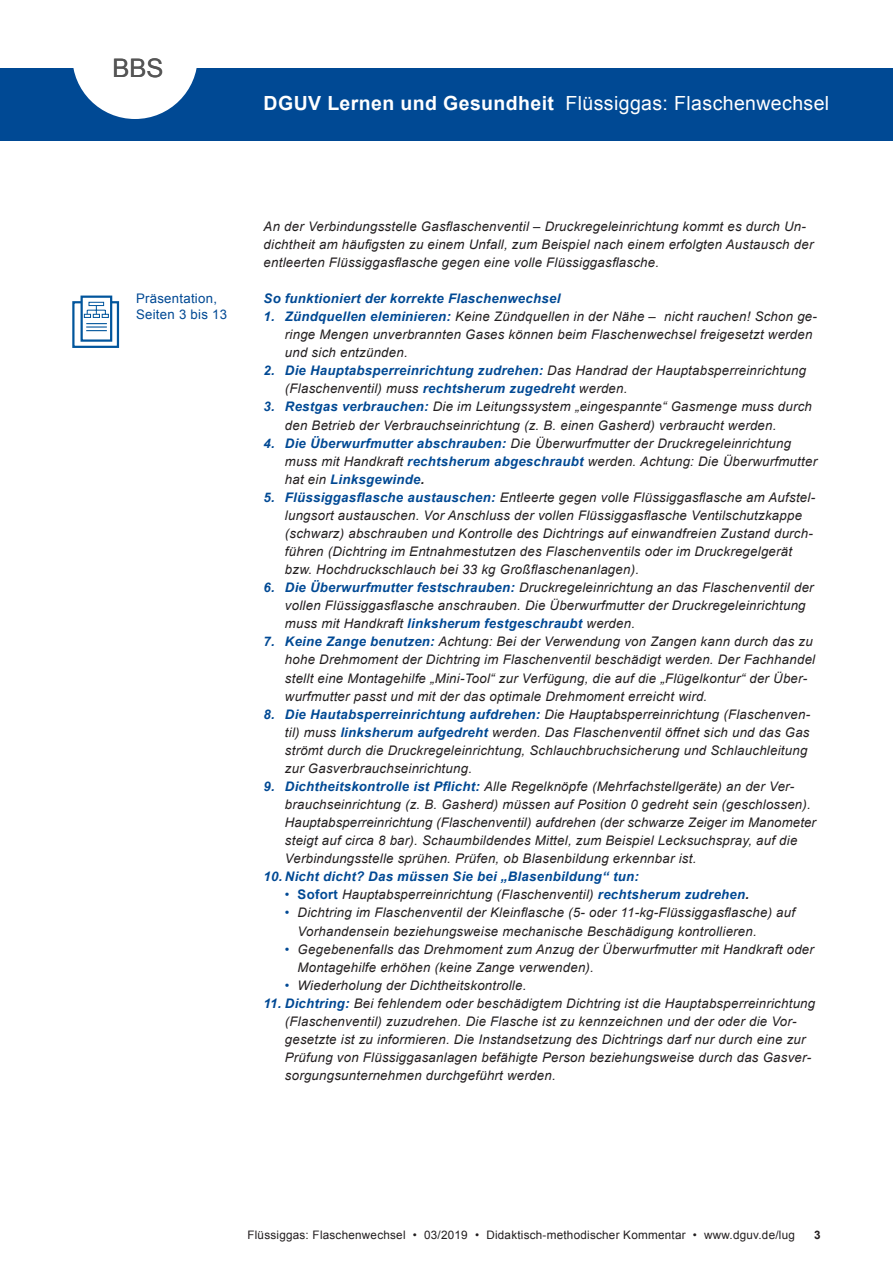
<style>
.page{position:relative;width:893px;height:1263px;background:#fff}
.page>*{position:absolute;margin:0;border:0;box-sizing:border-box;transform-origin:0 0}
.head{font:25.5px "Arial";color:#555}
.t1{font:19.5px "Arial";letter-spacing:.02em;color:#fff}
.Fliesstext_Aufzaehlu{font:italic 13.2px/18px "Arial";letter-spacing:.02em;color:#231f20}
.Fliesstext{font:italic 13.2px/18px "Arial";letter-spacing:.02em;color:#231f20}
.Zwischenüberschrift{font:italic 13.2px/18px "Arial";letter-spacing:.02em;color:#231f20}
.Fliesstext-2{font:italic 700 13.2px "Arial";letter-spacing:.02em;color:#004994}
.Zwischenüberschrift-2{font:italic 700 13.2px "Arial";letter-spacing:.02em;color:#004994}
.hinweis_links{font:13.2px/15.9px "Arial";letter-spacing:.02em;color:#004994}
.t2{font:11.7px "Arial";letter-spacing:.02em;color:#231f20}
.t3{font:700 11.7px "Arial";color:#231f20}
.s1{font-weight:700}
.s2{font-weight:700;color:#004994}
.s3{color:#004994}
.s4{font-weight:700;font-style:normal;color:#004994}
</style>
<div class="page">
<div style="left:0;top:68px;width:893px;height:72px;background:#004994"></div>
<svg style="left:73px;top:68px;width:124px;height:51px"></svg>
<div style="left:73px;top:302px;width:45px;height:45px;background:linear-gradient(to right,#fff,#fff)"></div>
<div style="left:72px;top:301px;width:47px;height:47px;border:2px solid #01559c"></div>
<svg style="left:84px;top:301px;width:25px;height:38px"></svg>
<div style="left:81px;top:296px;width:31px;height:46px;border:2px solid #01559c"></div>
<hr style="left:86px;top:326px;width:21px;height:2px;background:#01559c">
<svg style="left:86px;top:330px;width:21px;height:1px"></svg>
<svg style="left:89px;top:302px;width:15px;height:4px"></svg>
<svg style="left:84px;top:306px;width:25px;height:18px"></svg>
<p class="head" style="left:112px;top:51px;width:53px">BBS</p>
<h2 class="t1" style="left:264px;top:90px;width:567px"><span class="s1">DGUV Lernen und Gesundheit</span> Flüssiggas: Flaschenwechsel</h2>
<p class="hinweis_links" style="left:136px;top:290px;width:93px">Präsentation,<br>Seiten 3 bis 13</p>
<p class="Zwischenüberschrift" style="left:264px;top:217px;width:551px">An der Verbindungsstelle Gasflaschenventil – Druckregeleinrichtung kommt es durch Un&shy;dichtheit am häufigsten zu einem Unfall, zum Beispiel nach einem erfolgten Austausch der entleerten Flüssiggasflasche gegen eine volle Flüssiggasflasche.</p>
<p class="Zwischenüberschrift-2" style="left:264px;top:290px;width:298px">So funktioniert der korrekte Flaschenwechsel</p>
<p class="Fliesstext_Aufzaehlu" style="left:285px;top:308px;width:534px;text-indent:-21px"><span class="s2">1. Zündquellen eleminieren:</span> Keine Zündquellen in der Nähe – nicht rauchen! Schon ge&shy;ringe Mengen unverbrannten Gases können beim Flaschenwechsel freigesetzt werden und sich entzünden.</p>
<p class="Fliesstext_Aufzaehlu" style="left:285px;top:362px;width:523px;text-indent:-21px"><span class="s2">2. Die Hauptabsperreinrichtung zudrehen:</span> Das Handrad der Hauptabsperreinrichtung (Flaschenventil) muss <span class="s2">rechtsherum zugedreht</span> werden.</p>
<p class="Fliesstext_Aufzaehlu" style="left:285px;top:398px;width:528px;text-indent:-21px"><span class="s2">3. Restgas verbrauchen:</span> Die im Leitungssystem „eingespannte“ Gasmenge muss durch den Betrieb der Verbrauchseinrichtung (z. B. einen Gasherd) verbraucht werden.</p>
<p class="Fliesstext_Aufzaehlu" style="left:285px;top:434px;width:534px;text-indent:-21px"><span class="s2">4. Die Überwurfmutter abschrauben:</span> Die Überwurfmutter der Druckregeleinrichtung muss mit Handkraft <span class="s2">rechtsherum abgeschraubt</span> werden. Achtung: Die Überwurfmutter hat ein <span class="s2">Linksgewinde</span><span class="s1">.</span></p>
<p class="Fliesstext_Aufzaehlu" style="left:285px;top:488px;width:532px;text-indent:-21px"><span class="s2">5. Flüssiggasflasche austauschen:</span> Entleerte gegen volle Flüssiggasflasche am Aufstel&shy;lungsort austauschen. Vor Anschluss der vollen Flüssiggasflasche Ventilschutzkappe (schwarz) abschrauben und Kontrolle des Dichtrings auf einwandfreien Zustand durch&shy;führen (Dichtring im Entnahmestutzen des Flaschenventils oder im Druckregelgerät bzw. Hochdruckschlauch bei 33 kg Großflaschenanlagen).</p>
<p class="Fliesstext_Aufzaehlu" style="left:285px;top:579px;width:530px;text-indent:-21px"><span class="s2">6. Die Überwurfmutter festschrauben:</span> Druckregeleinrichtung an das Flaschenventil der vollen Flüssiggasflasche anschrauben. Die Überwurfmutter der Druckregeleinrichtung muss mit Handkraft <span class="s2">linksherum festgeschraubt</span> werden.</p>
<p class="Fliesstext_Aufzaehlu" style="left:285px;top:633px;width:532px;text-indent:-21px"><span class="s2">7. Keine Zange benutzen:</span> Achtung: Bei der Verwendung von Zangen kann durch das zu hohe Drehmoment der Dichtring im Flaschenventil beschädigt werden. Der Fachhandel stellt eine Montagehilfe „Mini-Tool“ zur Verfügung, die auf die „Flügelkontur“ der Über&shy;wurfmutter passt und mit der das optimale Drehmoment erreicht wird.</p>
<p class="Fliesstext_Aufzaehlu" style="left:285px;top:705px;width:527px;text-indent:-21px"><span class="s2">8. Die Hautabsperreinrichtung aufdrehen:</span> Die Hauptabsperreinrichtung (Flaschenven&shy;til) muss <span class="s2">linksherum aufgedreht</span> werden. Das Flaschenventil öffnet sich und das Gas strömt durch die Druckregeleinrichtung, Schlauchbruchsicherung und Schlauchleitung zur Gasverbrauchseinrichtung.</p>
<p class="Fliesstext" style="left:264px;top:777px;width:532px"><span class="s2">9. Dichtheitskontrolle ist Pflicht:</span> Alle Regelknöpfe (Mehrfachstellgeräte) an der Ver-</p>
<p class="Fliesstext" style="left:285px;top:795px;width:527px">brauchseinrichtung (z. B. Gasherd) müssen auf Position 0 gedreht sein (geschlossen).</p>
<p class="Fliesstext" style="left:285px;top:814px;width:533px">Hauptabsperreinrichtung (Flaschenventil) aufdrehen (der schwarze Zeiger im Manometer</p>
<p class="Fliesstext" style="left:285px;top:832px;width:514px">steigt auf circa 8 bar). Schaumbildendes Mittel, zum Beispiel Lecksuchspray, auf die<br>Verbindungsstelle sprühen. Prüfen, ob Blasenbildung erkennbar ist.</p>
<p class="Fliesstext-2" style="left:264px;top:868px;width:377px">10. Nicht dicht? Das müssen Sie bei „Blasenbildung“ tun:</p>
<p class="Fliesstext_Aufzaehlu" style="left:285px;top:886px;width:466px"><span class="s3">•</span> <span class="s4">Sofort</span> Hauptabsperreinrichtung (Flaschenventil) <span class="s2">rechtsherum zudrehen</span><span class="s1">.</span></p>
<p class="Fliesstext_Aufzaehlu" style="left:298px;top:904px;width:499px;text-indent:-13px"><span class="s3">•</span> Dichtring im Flaschenventil der Kleinflasche (5- oder 11-kg-Flüssiggasflasche) auf<br>Vorhandensein beziehungsweise mechanische Beschädigung kontrollieren.</p>
<p class="Fliesstext_Aufzaehlu" style="left:298px;top:940px;width:518px;text-indent:-13px"><span class="s3">•</span> Gegebenenfalls das Drehmoment zum Anzug der Überwurfmutter mit Handkraft oder<br>Montagehilfe erhöhen (keine Zange verwenden).</p>
<p class="Fliesstext_Aufzaehlu" style="left:285px;top:976px;width:243px"><span class="s3">•</span> Wiederholung der Dichtheitskontrolle.</p>
<p class="Fliesstext_Aufzaehlu" style="left:285px;top:994px;width:532px;text-indent:-21px"><span class="s2">11. Dichtring:</span> Bei fehlendem oder beschädigtem Dichtring ist die Hauptabsperreinrichtung (Flaschenventil) zuzudrehen. Die Flasche ist zu kennzeichnen und der oder die Vor&shy;gesetzte ist zu informieren. Die Instandsetzung des Dichtrings darf nur durch eine zur Prüfung von Flüssiggasanlagen befähigte Person beziehungsweise durch das Gasver&shy;sorgungsunternehmen durchgeführt werden.</p>
<p class="t2" style="left:247px;top:1228px;width:549px">Flüssiggas: Flaschenwechsel • 03/2019 • Didaktisch-methodischer Kommentar • www.dguv.de/lug</p>
<p class="t3" style="left:814px;top:1227px;width:8px">3</p>
</div>
